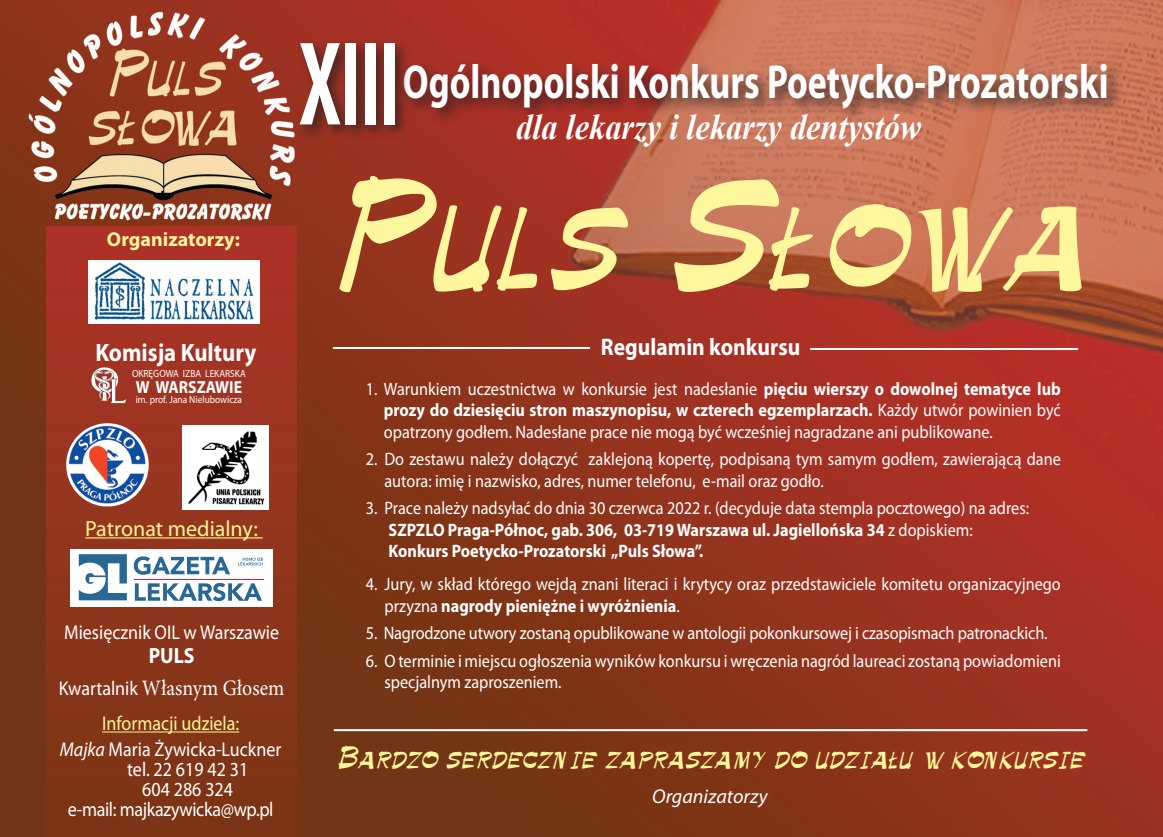
<style>
.page{position:relative;width:1163px;height:837px;background:#fff}
.page>*{position:absolute;margin:0;border:0;box-sizing:border-box;transform-origin:0 0}
.t1{font:139.2px "Palette";color:#fff79e}
.t2{font:700 120.4px "Myriad";color:#fff;scale:.58 1}
.t3{font:700 48px "Myriad";color:#fff;scale:.75 1}
.t4{font:italic 700 36px "Times New Roman";color:#fff;scale:.9 1}
.t5{font:28px "Palette";color:#fff79a}
.t6{font:700 25.2px "Myriad Pro";color:#fff;scale:.9 1}
.t7{font:700 24px "Myriad Pro";color:#fff;scale:.9 1}
.t8{font:22px "Minion Pro";color:#fff;scale:.9 1}
.t9{font:22px "Myriad Pro";color:#fff691}
.t10{font:700 22px "Myriad Pro";color:#fff;scale:.9 1}
.t11{font:20px/25.6px "Myriad Pro";color:#fff;text-align:center;scale:.9 1}
.t12{font:20px "Myriad Pro";letter-spacing:-.02em;color:#fff;scale:.9 1}
.t13{font:700 20px "Myriad Pro";color:#fff79c}
.t14{font:italic 20px "Myriad Pro";color:#fff}
.t15{font:18px/21.6px "Myriad Pro";color:#fff;scale:.9 1}
.t16{font:700 18px/21.6px "Myriad Pro";color:#fff;scale:.9 1}
.t17{font:700 17.4px "Myriad Pro";color:#fff;scale:.9 1}
.t18{font:10.4px "Myriad Pro";color:#fff;scale:.9 1}
.s1{font-family:"Myriad Pro";font-size:20px}
.s2{color:#fff694}
.s3{font-style:italic}
.s4{font-weight:700}
.s5{font-weight:400}
</style>
<div class="page">
<img style="left:0;top:0;width:1162px;height:836px">
<div style="left:399px;top:60px;width:724px;height:64px;background:#231f20;opacity:.75"></div>
<div style="left:47px;top:227px;width:249px;height:609px;background:linear-gradient(to bottom,#b0362b,#793513)"></div>
<hr style="left:85px;top:537px;width:178px;height:1px;background:#fff691">
<hr style="left:102px;top:731px;width:137px;height:1px;background:#fff694">
<hr style="left:810px;top:348px;width:267px;height:2px;background:#fff">
<hr style="left:333px;top:347px;width:257px;height:2px;background:#fff">
<hr style="left:334px;top:729px;width:753px;height:2px;background:#fff">
<img style="left:88px;top:260px;width:171px;height:63px">
<img style="left:66px;top:423px;width:83px;height:83px">
<img style="left:182px;top:425px;width:86px;height:84px">
<div style="left:296px;top:38px;width:115px;height:103px;background:#231f20;opacity:.75"></div>
<div style="left:70px;top:549px;width:202px;height:58px;background:#fff"></div>
<hr style="left:134px;top:578px;width:129px;height:1px;background:#d1232a">
<svg style="left:135px;top:582px;width:127px;height:19px"></svg>
<svg style="left:134px;top:556px;width:96px;height:18px"></svg>
<svg style="left:79px;top:554px;width:48px;height:46px"></svg>
<svg style="left:238px;top:557px;width:25px;height:8px"></svg>
<img style="left:91px;top:367px;width:35px;height:36px">
<p class="t13" style="left:107px;top:226px;width:134px">Organizatorzy:</p>
<h2 class="t2" style="left:298px;top:22px;width:175px">XIII</h2>
<h3 class="t3" style="left:403px;top:57px;width:942px">Ogólnopolski Konkurs Poetycko-Prozatorski</h3>
<h3 class="t4" style="left:516px;top:102px;width:451px">dla lekarzy i lekarzy dentystów</h3>
<h1 class="t1" style="left:325px;top:150px;width:766px">Puls S³owa</h1>
<h3 class="t6" style="left:95px;top:335px;width:180px">Komisja Kultury</h3>
<p class="t18" style="left:132px;top:367px;width:128px">OKRĘGOWA IZBA LEKARSKA</p>
<p class="t17" style="left:136px;top:376px;width:120px">W WARSZAWIE</p>
<p class="t18" style="left:136px;top:393px;width:120px">im. prof. Jana Nielubowicza</p>
<p class="t9" style="left:85px;top:514px;width:174px">Patronat medialny:</p>
<p class="t11" style="left:64px;top:619px;width:240px">Miesięcznik OIL w Warszawie</p>
<p class="t10" style="left:149px;top:641px;width:52px">PULS</p>
<p class="t8" style="left:59px;top:673px;width:252px"><span class="s1">Kwartalnik</span> Własnym Głosem</p>
<p class="t11" style="left:60px;top:710px;width:248px"><span class="s2">Informacji udziela:<br></span><span class="s3">Majka</span> Maria Żywicka-Luckner</p>
<p class="t11" style="left:127px;top:755px;width:136px">tel. 22 619 42 31</p>
<p class="t11" style="left:142px;top:775px;width:102px">604 286 324</p>
<p class="t12" style="left:68px;top:796px;width:230px">e-mail: majkazywicka@wp.pl</p>
<h3 class="t7" style="left:601px;top:331px;width:223px">Regulamin konkursu</h3>
<p class="t15" style="left:384px;top:377px;width:753px;text-align:justify;text-indent:-18px">1. Warunkiem uczestnictwa w konkursie jest nadesłanie <span class="s4">pięciu wierszy o dowolnej tematyce lub prozy do dziesięciu stron maszynopisu, w czterech egzemplarzach.</span> Każdy utwór powinien być opatrzony godłem. Nadesłane prace nie mogą być wcześniej nagradzane ani publikowane.</p>
<p class="t15" style="left:384px;top:448px;width:752px;text-indent:-19px">2. Do zestawu należy dołączyć zaklejoną kopertę, podpisaną tym samym godłem, zawierającą dane autora: imię i nazwisko, adres, numer telefonu, e-mail oraz godło.</p>
<p class="t16" style="left:388px;top:496px;width:713px;text-indent:-23px"><span class="s5">3. Prace należy nadsyłać do dnia 30 czerwca 2022 r. (decyduje data stempla pocztowego) na adres:<br></span>SZPZLO Praga-Północ, gab. 306, 03-719 Warszawa ul. Jagiellońska 34 <span class="s5">z dopiskiem:<br></span>Konkurs Poetycko-Prozatorski „Puls Słowa”.</p>
<p class="t15" style="left:384px;top:573px;width:752px;text-indent:-19px">4. Jury, w skład którego wejdą znani literaci i krytycy oraz przedstawiciele komitetu organizacyjnego przyzna <span class="s4">nagrody pieniężne i wyróżnienia</span>.</p>
<p class="t15" style="left:366px;top:622px;width:758px">5. Nagrodzone utwory zostaną opublikowane w antologii pokonkursowej i czasopismach patronackich.</p>
<p class="t15" style="left:384px;top:649px;width:753px;text-indent:-19px">6. O terminie i miejscu ogłoszenia wyników konkursu i wręczenia nagród laureaci zostaną powiadomieni specjalnym zaproszeniem.</p>
<h3 class="t5" style="left:336px;top:740px;width:749px">Bardzo serdecznie zapraszamy do udziału w konkursie</h3>
<p class="t14" style="left:652px;top:784px;width:117px">Organizatorzy</p>
</div>
